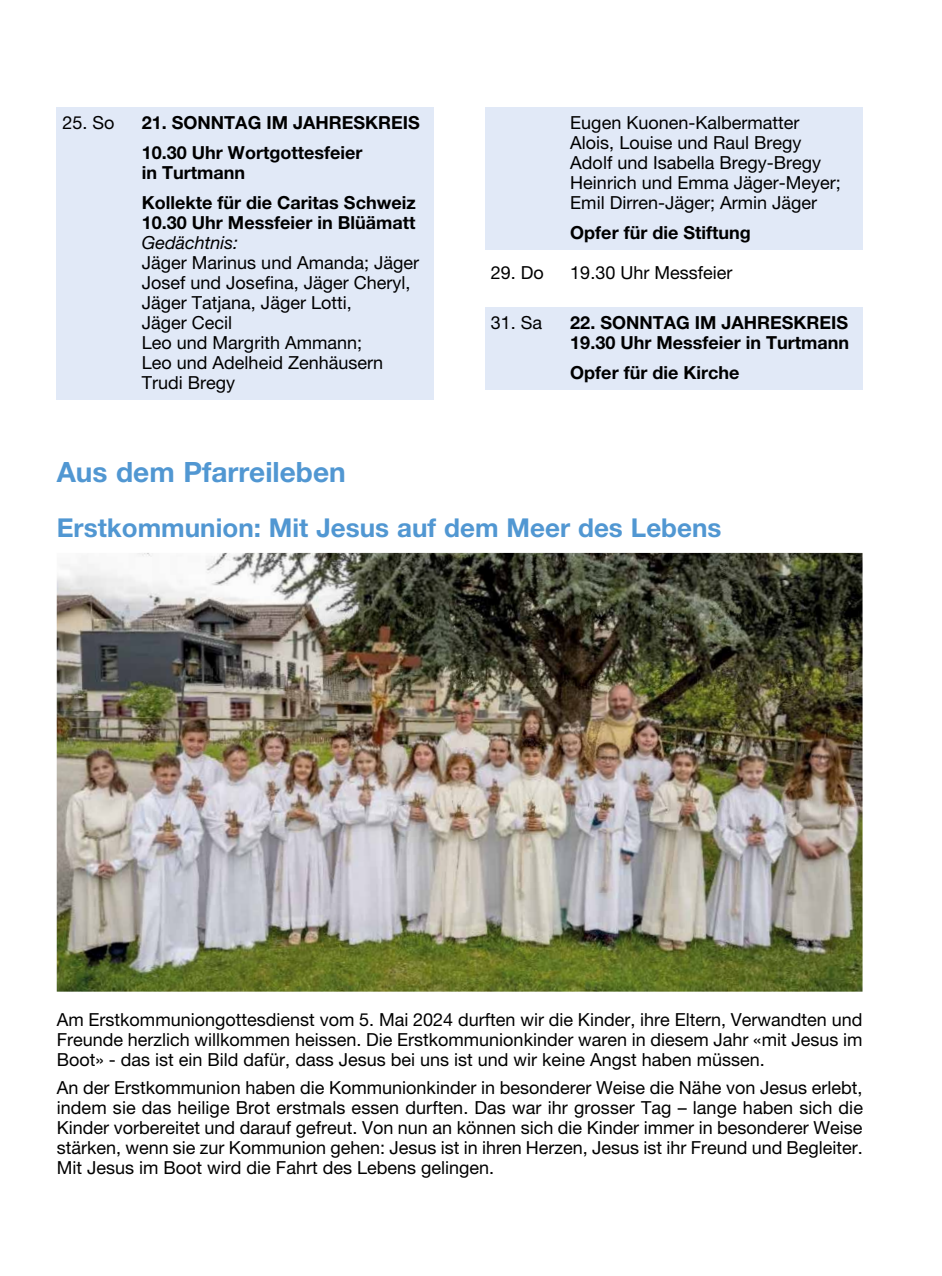
<style>
.page{position:relative;width:942px;height:1276px;background:#fff}
.page>*{position:absolute;margin:0;border:0;box-sizing:border-box;transform-origin:0 0}
.t1{font:700 28px "Helvetica Neue LT Pro";color:#5197d2}
.t2{font:700 26px "Helvetica Neue LT Pro";color:#5197d2}
.t3{font:18px/20px "Helvetica Neue LT Pro";color:#000;text-align:justify}
.t4{font:700 18px/30px "Helvetica Neue LT Pro";color:#000}
.s1{font-style:inherit}
.s2{font-weight:400;font-style:italic}
</style>
<div class="page">
<img style="left:57px;top:553px;width:805px;height:438px">
<div style="left:57px;top:108px;width:377px;height:32px;background:#e1e9f7"></div>
<div style="left:57px;top:138px;width:377px;height:52px;background:#e1e9f7"></div>
<div style="left:57px;top:188px;width:377px;height:32px;background:#e1e9f7"></div>
<div style="left:57px;top:208px;width:377px;height:32px;background:#e1e9f7"></div>
<div style="left:57px;top:228px;width:377px;height:32px;background:#e1e9f7"></div>
<div style="left:57px;top:248px;width:377px;height:92px;background:#e1e9f7"></div>
<div style="left:57px;top:328px;width:377px;height:52px;background:#e1e9f7"></div>
<div style="left:57px;top:368px;width:377px;height:32px;background:#e1e9f7"></div>
<div style="left:485px;top:108px;width:377px;height:32px;background:#e1e9f7"></div>
<div style="left:485px;top:128px;width:377px;height:32px;background:#e1e9f7"></div>
<div style="left:485px;top:148px;width:377px;height:32px;background:#e1e9f7"></div>
<div style="left:485px;top:168px;width:377px;height:52px;background:#e1e9f7"></div>
<div style="left:485px;top:218px;width:377px;height:32px;background:#e1e9f7"></div>
<div style="left:485px;top:308px;width:377px;height:32px;background:#e1e9f7"></div>
<div style="left:485px;top:338px;width:377px;height:32px;background:#e1e9f7"></div>
<div style="left:485px;top:358px;width:377px;height:32px;background:#e1e9f7"></div>
<p class="t3" style="left:62px;top:112px;width:54px">25. So</p>
<p class="t4" style="left:142px;top:107px;width:279px">21. SONNTAG IM JAHRESKREIS<br>10.30 Uhr Wortgottesfeier</p>
<p class="t4" style="left:142px;top:157px;width:275px">in Turtmann<br>Kollekte für die Caritas Schweiz</p>
<p class="t4" style="left:142px;top:212px;width:275px;line-height:20px"><span class="s1">10.30</span> Uhr Messfeier in Blüämatt<br><span class="s2">Gedächtnis:</span></p>
<p class="t3" style="left:142px;top:252px;width:279px;text-align:left">Jäger Marinus und Amanda; Jäger<br>Josef und Josefina, Jäger Cheryl,<br>Jäger Tatjana, Jäger Lotti,<br>Jäger Cecil<br>Leo und Margrith Ammann;<br>Leo und Adelheid Zenhäusern<br>Trudi Bregy</p>
<p class="t3" style="left:570px;top:112px;width:272px;text-align:left">Eugen Kuonen-Kalbermatter<br>Alois, Louise und Raul Bregy<br>Adolf und Isabella Bregy-Bregy<br>Heinrich und Emma Jäger-Meyer;<br>Emil Dirren-Jäger; Armin Jäger</p>
<p class="t4" style="left:570px;top:217px;width:182px">Opfer für die Stiftung</p>
<p class="t3" style="left:490px;top:262px;width:55px">29. Do</p>
<p class="t3" style="left:570px;top:262px;width:164px">19.30 Uhr Messfeier</p>
<p class="t3" style="left:490px;top:312px;width:53px">31. Sa</p>
<p class="t4" style="left:570px;top:312px;width:280px;line-height:20px">22. SONNTAG IM JAHRESKREIS<br><span class="s1">19.30</span> Uhr Messfeier in Turtmann</p>
<p class="t4" style="left:570px;top:357px;width:170px">Opfer für die Kirche</p>
<h1 class="t1" style="left:57px;top:455px;width:290px">Aus dem Pfarreileben</h1>
<h2 class="t2" style="left:57px;top:511px;width:666px">Erstkommunion: Mit Jesus auf dem Meer des Lebens</h2>
<p class="t3" style="left:57px;top:1009px;width:806px">Am Erstkommuniongottesdienst vom 5. Mai 2024 durften wir die Kinder, ihre Eltern, Verwandten und Freunde herzlich willkommen heissen. Die Erstkommunionkinder waren in diesem Jahr «mit Jesus im Boot» - das ist ein Bild dafür, dass Jesus bei uns ist und wir keine Angst haben müssen.</p>
<p class="t3" style="left:57px;top:1077px;width:807px">An der Erstkommunion haben die Kommunionkinder in besonderer Weise die Nähe von Jesus erlebt, indem sie das heilige Brot erstmals essen durften. Das war ihr grosser Tag – lange haben sich die Kinder vorbereitet und darauf gefreut. Von nun an können sich die Kinder immer in besonderer Weise stärken, wenn sie zur Kommunion gehen: Jesus ist in ihren Herzen, Jesus ist ihr Freund und Begleiter.<br>Mit Jesus im Boot wird die Fahrt des Lebens gelingen.</p>
</div>
